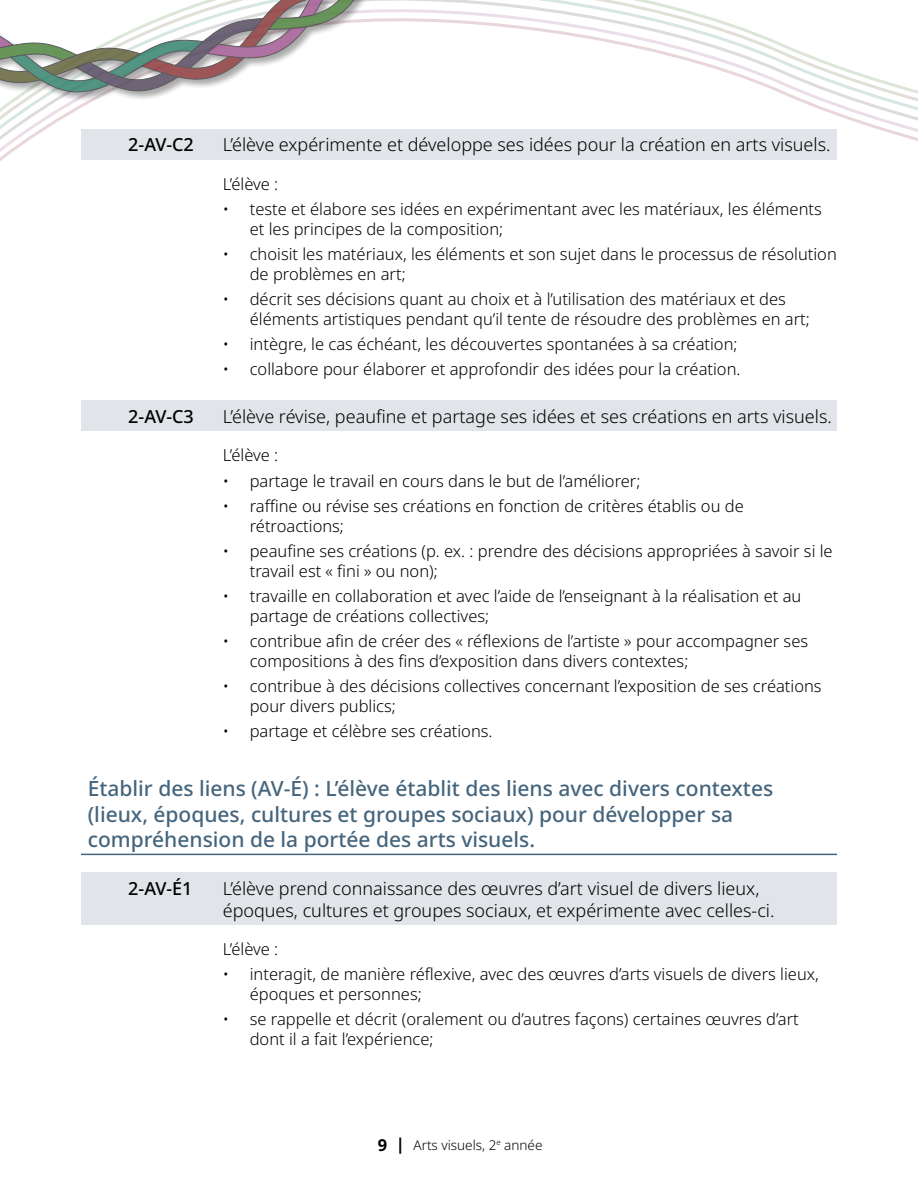
<style>
.page{position:relative;width:918px;height:1188px;background:#fff}
.page>*{position:absolute;margin:0;border:0;box-sizing:border-box;transform-origin:0 0}
.Header_Outcomes{font:500 21px/25.2px "Noto Sans";color:#45657d}
.GLO_arts{font:300 18px/21.6px "Noto Sans";color:#000}
.GLO_arts-2{font:500 18px "Noto Sans";letter-spacing:-.02em;color:#000}
.Bullet_Outcome_no_bullet{font:300 16.5px/19.8px "Noto Sans";color:#000}
.t1{font:300 13.5px "Noto Sans";color:#000}
.s1{font-weight:700;font-size:16.5px}
</style>
<div class="page">
<svg style="left:0;top:0;width:918px;height:161px"></svg>
<div style="left:0;top:0;width:515px;height:102px;background:#000;opacity:.4"></div>
<svg style="left:0;top:0;width:407px;height:96px"></svg>
<div style="left:81px;top:129px;width:756px;height:31px;background:#e1e4e8"></div>
<div style="left:81px;top:400px;width:756px;height:31px;background:#e1e4e8"></div>
<hr style="left:81px;top:854px;width:756px;height:1px;background:#45657d">
<div style="left:81px;top:872px;width:756px;height:53px;background:#e1e4e8"></div>
<h4 class="GLO_arts-2" style="left:128px;top:132px;width:67px">2-AV-C2</h4>
<h4 class="GLO_arts" style="left:223px;top:134px;width:609px">L’élève expérimente et développe ses idées pour la création en arts visuels.</h4>
<p class="Bullet_Outcome_no_bullet" style="left:223px;top:174px;width:57px">L’élève :</p>
<p class="Bullet_Outcome_no_bullet" style="left:250px;top:199px;width:574px;text-indent:-27px">• teste et élabore ses idées en expérimentant avec les matériaux, les éléments et les principes de la composition;</p>
<p class="Bullet_Outcome_no_bullet" style="left:250px;top:244px;width:589px;text-indent:-27px">• choisit les matériaux, les éléments et son sujet dans le processus de résolution de problèmes en art;</p>
<p class="Bullet_Outcome_no_bullet" style="left:250px;top:289px;width:562px;text-indent:-27px">• décrit ses décisions quant au choix et à l’utilisation des matériaux et des éléments artistiques pendant qu’il tente de résoudre des problèmes en art;</p>
<p class="Bullet_Outcome_no_bullet" style="left:223px;top:334px;width:516px">• intègre, le cas échéant, les découvertes spontanées à sa création;</p>
<p class="Bullet_Outcome_no_bullet" style="left:223px;top:360px;width:519px">• collabore pour élaborer et approfondir des idées pour la création.</p>
<h4 class="GLO_arts-2" style="left:128px;top:403px;width:67px">2-AV-C3</h4>
<h4 class="GLO_arts" style="left:223px;top:406px;width:611px">L’élève révise, peaufine et partage ses idées et ses créations en arts visuels.</h4>
<p class="Bullet_Outcome_no_bullet" style="left:223px;top:446px;width:57px">L’élève :</p>
<p class="Bullet_Outcome_no_bullet" style="left:223px;top:471px;width:419px">• partage le travail en cours dans le but de l’améliorer;</p>
<p class="Bullet_Outcome_no_bullet" style="left:250px;top:496px;width:496px;text-indent:-27px">• raffine ou révise ses créations en fonction de critères établis ou de rétroactions;</p>
<p class="Bullet_Outcome_no_bullet" style="left:250px;top:541px;width:584px;text-indent:-27px">• peaufine ses créations (p. ex. : prendre des décisions appropriées à savoir si le travail est « fini » ou non);</p>
<p class="Bullet_Outcome_no_bullet" style="left:250px;top:586px;width:553px;text-indent:-27px">• travaille en collaboration et avec l’aide de l’enseignant à la réalisation et au partage de créations collectives;</p>
<p class="Bullet_Outcome_no_bullet" style="left:250px;top:631px;width:560px;text-indent:-27px">• contribue afin de créer des « réflexions de l’artiste » pour accompagner ses compositions à des fins d’exposition dans divers contextes;</p>
<p class="Bullet_Outcome_no_bullet" style="left:250px;top:676px;width:573px;text-indent:-27px">• contribue à des décisions collectives concernant l’exposition de ses créations pour divers publics;</p>
<p class="Bullet_Outcome_no_bullet" style="left:223px;top:721px;width:271px">• partage et célèbre ses créations.</p>
<h3 class="Header_Outcomes" style="left:88px;top:777px;width:687px">Établir des liens (AV-É) : L’élève établit des liens avec divers contextes (lieux, époques, cultures et groupes sociaux) pour développer sa compréhension de la portée des arts visuels.</h3>
<h4 class="GLO_arts-2" style="left:128px;top:876px;width:66px">2-AV-É1</h4>
<h4 class="GLO_arts" style="left:223px;top:878px;width:553px">L’élève prend connaissance des œuvres d’art visuel de divers lieux, époques, cultures et groupes sociaux, et expérimente avec celles-ci.</h4>
<p class="Bullet_Outcome_no_bullet" style="left:223px;top:940px;width:57px">L’élève :</p>
<p class="Bullet_Outcome_no_bullet" style="left:250px;top:965px;width:571px;text-indent:-27px">• interagit, de manière réflexive, avec des œuvres d’arts visuels de divers lieux, époques et personnes;</p>
<p class="Bullet_Outcome_no_bullet" style="left:250px;top:1010px;width:551px;text-indent:-27px">• se rappelle et décrit (oralement ou d’autres façons) certaines œuvres d’art dont il a fait l’expérience;</p>
<p class="t1" style="left:378px;top:1135px;width:166px"><span class="s1">9 |</span> Arts visuels, 2<sup>e</sup> année</p>
</div>
